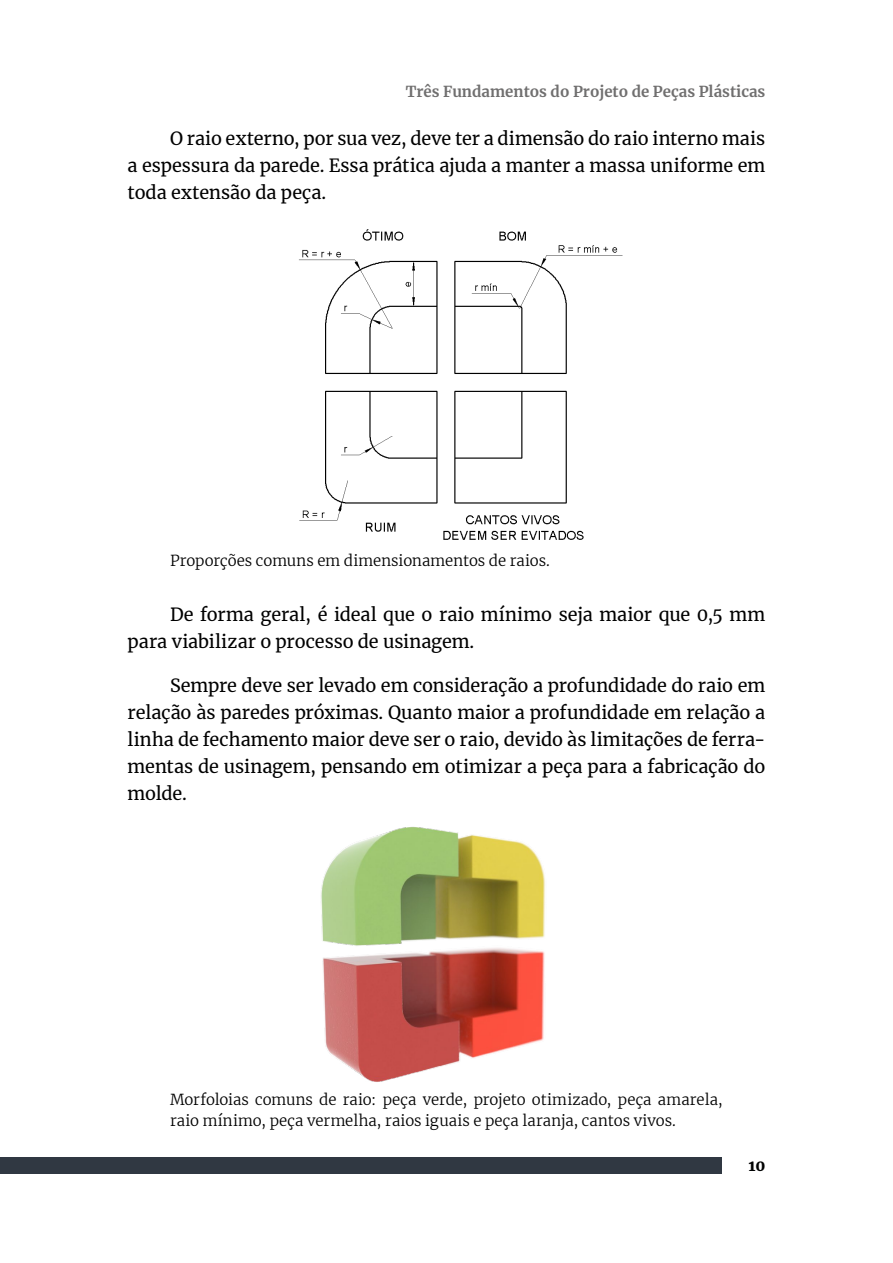
<style>
.page{position:relative;width:893px;height:1263px;background:#fff}
.page>*{position:absolute;margin:0;border:0;box-sizing:border-box;transform-origin:0 0}
.t1{font:18px/27px "Merriweather";letter-spacing:-.005em;color:#000;text-align:justify}
.t2{font:300 15px/21px "Merriweather";color:#000}
.t3{font:700 15px "Merriweather";color:#706f6f}
.t4{font:900 15px "Merriweather";color:#010202}
</style>
<div class="page">
<div style="left:0;top:1157px;width:722px;height:17px;background:#303842"></div>
<img style="left:299px;top:229px;width:324px;height:311px">
<img style="left:321px;top:827px;width:225px;height:255px">
<p class="t3" style="left:406px;top:81px;width:361px">Três Fundamentos do Projeto de Peças Plásticas</p>
<p class="t1" style="left:128px;top:125px;width:639px;text-indent:43px">O raio externo, por sua vez, deve ter a dimensão do raio interno mais a espessura da parede. Essa prática ajuda a manter a massa uniforme em toda extensão da peça.</p>
<p class="t2" style="left:170px;top:549px;width:381px">Proporções comuns em dimensionamentos de raios.</p>
<p class="t1" style="left:128px;top:601px;width:639px;text-indent:43px">De forma geral, é ideal que o raio mínimo seja maior que 0,5 mm para viabilizar o processo de usinagem.</p>
<p class="t1" style="left:128px;top:672px;width:639px;text-indent:43px">Sempre deve ser levado em consideração a profundidade do raio em relação às paredes próximas. Quanto maior a profundidade em relação a linha de fechamento maior deve ser o raio, devido às limitações de ferra&shy;mentas de usinagem, pensando em otimizar a peça para a fabricação do molde.</p>
<p class="t2" style="left:170px;top:1088px;width:554px">Morfoloias comuns de raio: peça verde, projeto otimizado, peça amarela, raio mínimo, peça vermelha, raios iguais e peça laranja, cantos vivos.</p>
<p class="t4" style="left:748px;top:1155px;width:19px">10</p>
</div>
